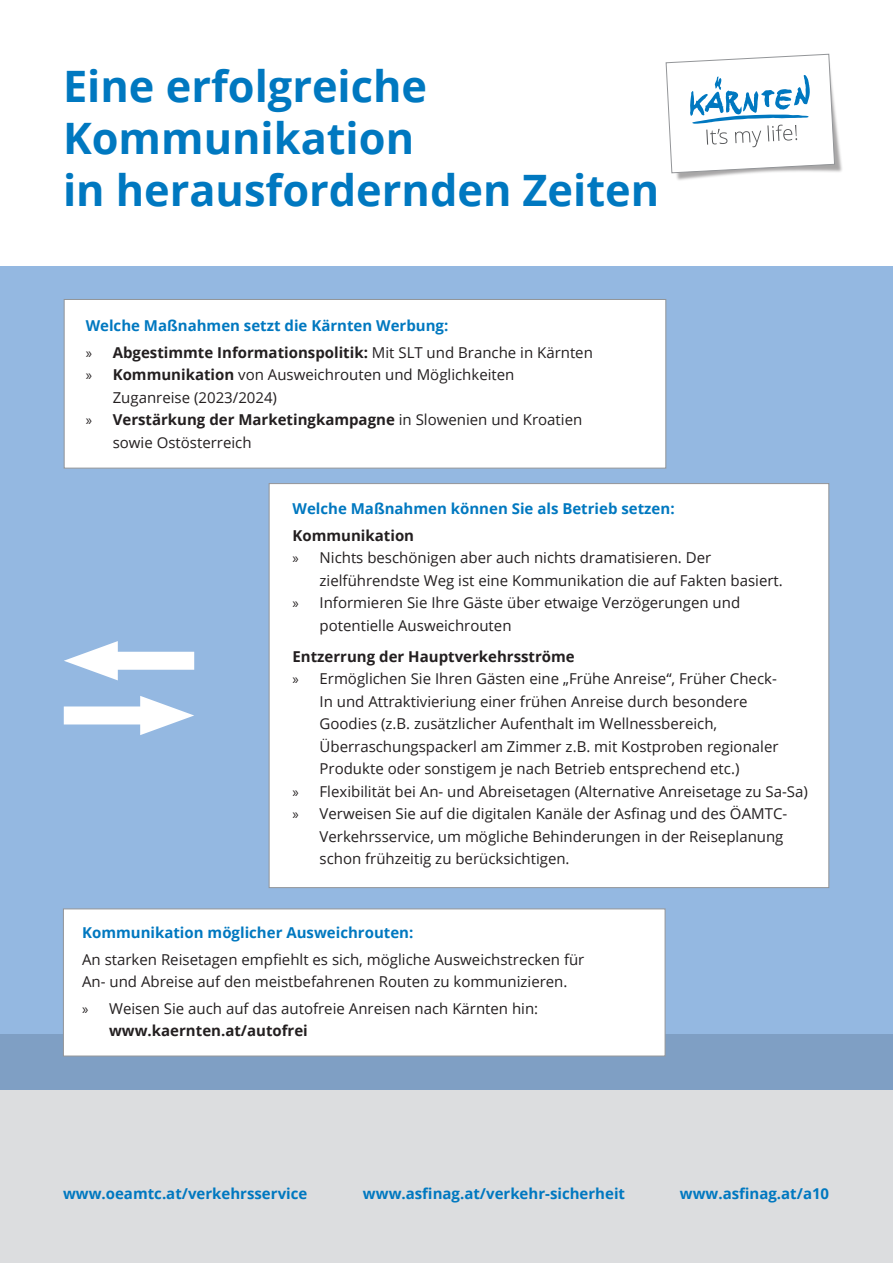
<style>
.page{position:relative;width:893px;height:1263px;background:#fff}
.page>*{position:absolute;margin:0;border:0;box-sizing:border-box;transform-origin:0 0}
.t1{font:700 43.35px "Open Sans";color:#0078c0}
.t2{font:15px/22.5px "Open Sans";color:#231f20}
.t3{font:700 15px "Open Sans";color:#0078c0}
.t4{font:700 15px "Open Sans";color:#231f20}
.s1{font-family:"Myriad Pro";font-weight:400}
.s2{font-weight:400}
.s3{font-family:"Myriad Pro"}
.s4{font-weight:700}
</style>
<div class="page">
<div style="left:0;top:267px;width:893px;height:823px;background:#94b8e1"></div>
<svg style="left:0;top:1035px;width:893px;height:228px;background:#cad1d9"></svg>
<div style="left:63px;top:908px;width:602px;height:148px;background:#fff;border:1px solid #939598"></div>
<div style="left:269px;top:483px;width:560px;height:405px;background:#fff;border:1px solid #939598"></div>
<div style="left:64px;top:299px;width:602px;height:169px;background:#fff;border:1px solid #939598"></div>
<div style="left:96px;top:652px;width:98px;height:18px;background:#fff"></div>
<svg style="left:64px;top:641px;width:54px;height:39px"></svg>
<div style="left:64px;top:706px;width:98px;height:18px;background:#fff"></div>
<svg style="left:140px;top:696px;width:54px;height:39px"></svg>
<img style="left:676px;top:110px;width:166px;height:70px">
<svg style="left:665px;top:53px;width:170px;height:121px"></svg>
<p class="t1" style="left:63px;top:55px;width:366px">Eine erfolgreiche</p>
<p class="t1" style="left:63px;top:107px;width:353px">Kommunikation</p>
<p class="t1" style="left:63px;top:159px;width:598px">in herausfordernden Zeiten</p>
<p class="t3" style="left:86px;top:315px;width:364px">Welche Maßnahmen setzt die Kärnten Werbung:</p>
<p class="t4" style="left:86px;top:342px;width:509px"><span class="s1">»</span> Abgestimmte Informationspolitik: <span class="s2">Mit SLT und Branche in Kärnten</span></p>
<p class="t2" style="left:113px;top:363px;width:403px;text-indent:-27px"><span class="s3">»</span> <span class="s4">Kommunikation</span> von Ausweichrouten und Möglichkeiten<br>Zuganreise (2023/2024)</p>
<p class="t2" style="left:113px;top:408px;width:471px;text-indent:-27px"><span class="s3">»</span> <span class="s4">Verstärkung der Marketingkampagne</span> in Slowenien und Kroatien sowie Ostösterreich</p>
<p class="t3" style="left:293px;top:498px;width:384px">Welche Maßnahmen können Sie als Betrieb setzen:</p>
<p class="t4" style="left:293px;top:525px;width:123px">Kommunikation</p>
<p class="t2" style="left:320px;top:546px;width:465px;text-indent:-27px"><span class="s3">»</span> Nichts beschönigen aber auch nichts dramatisieren. Der zielführendste Weg ist eine Kommunikation die auf Fakten basiert.</p>
<p class="t2" style="left:320px;top:591px;width:422px;text-indent:-27px"><span class="s3">»</span> Informieren Sie Ihre Gäste über etwaige Verzögerungen und potentielle Ausweichrouten</p>
<p class="t4" style="left:293px;top:646px;width:284px">Entzerrung der Hauptverkehrsströme</p>
<p class="t2" style="left:320px;top:667px;width:460px;text-indent:-27px"><span class="s3">»</span> Ermöglichen Sie Ihren Gästen eine „Frühe Anreise“, Früher Check-In und Attraktivieriung einer frühen Anreise durch besondere Goodies (z.B. zusätzlicher Aufenthalt im Wellnessbereich, Überraschungspackerl am Zimmer z.B. mit Kostproben regionaler Produkte oder sonstigem je nach Betrieb entsprechend etc.)</p>
<p class="t2" style="left:293px;top:780px;width:517px"><span class="s3">»</span> Flexibilität bei An- und Abreisetagen (Alternative Anreisetage zu Sa-Sa)</p>
<p class="t2" style="left:320px;top:802px;width:469px;text-indent:-27px"><span class="s3">»</span> Verweisen Sie auf die digitalen Kanäle der Asfinag und des ÖAMTC-<br>Verkehrsservice, um mögliche Behinderungen in der Reiseplanung schon frühzeitig zu berücksichtigen.</p>
<p class="t3" style="left:82px;top:922px;width:333px">Kommunikation möglicher Ausweichrouten:</p>
<p class="t2" style="left:82px;top:947px;width:504px">An starken Reisetagen empfiehlt es sich, mögliche Ausweichstrecken für<br>An- und Abreise auf den meistbefahrenen Routen zu kommunizieren.</p>
<p class="t2" style="left:109px;top:997px;width:431px;text-indent:-27px"><span class="s3">»</span> Weisen Sie auch auf das autofreie Anreisen nach Kärnten hin: <span class="s4">www.kaernten.at/autofrei</span></p>
<p class="t3" style="left:63px;top:1183px;width:246px">www.oeamtc.at/verkehrsservice</p>
<p class="t3" style="left:363px;top:1183px;width:264px">www.asfinag.at/verkehr-sicherheit</p>
<p class="t3" style="left:680px;top:1183px;width:151px">www.asfinag.at/a10</p>
</div>
